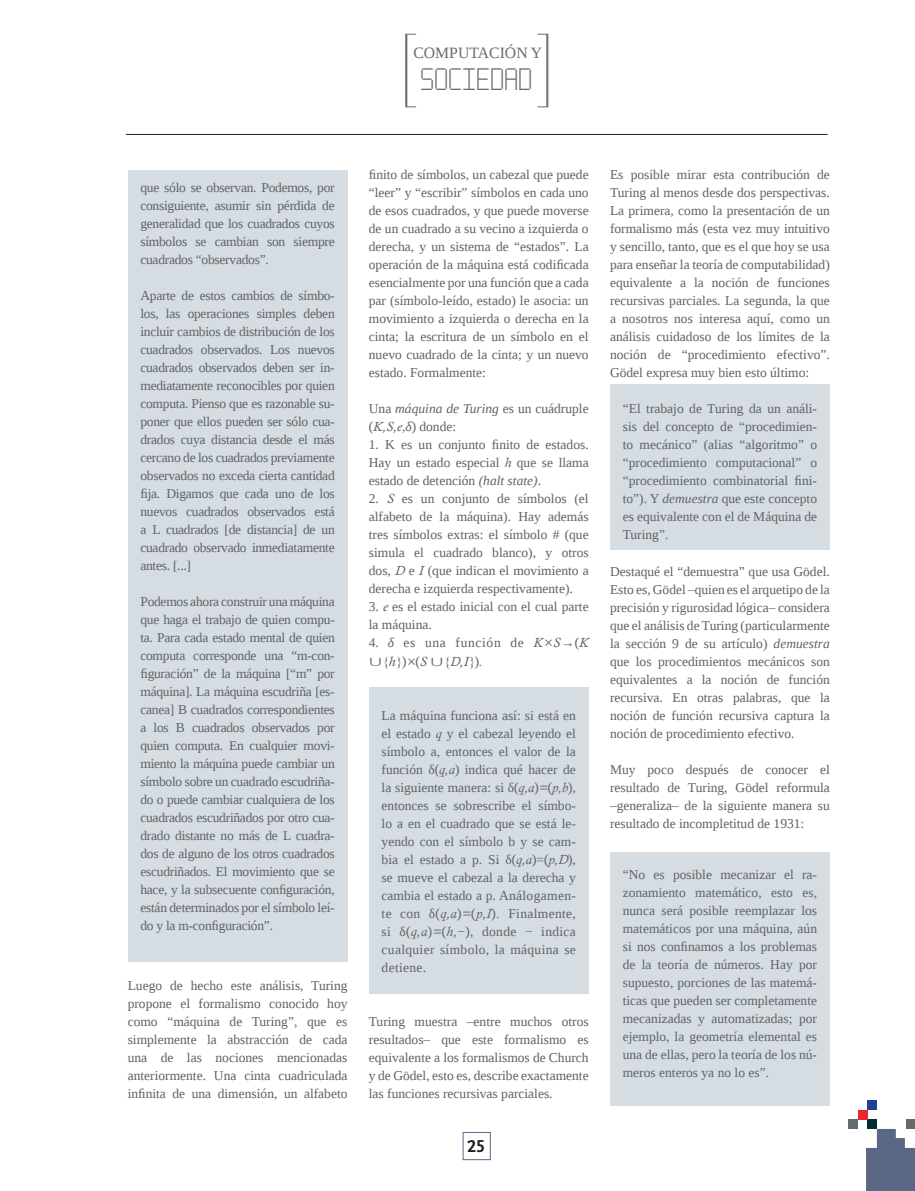
<style>
.page{position:relative;width:915px;height:1191px;background:#fff}
.page>*{position:absolute;margin:0;border:0;box-sizing:border-box;transform-origin:0 0}
.t1{font:25.5px "Post Pixel 7";color:#6c6d70}
.t2{font:18px "Scala Sans Bold LF";color:#231f20}
.t3{font:15.75px "Liberation Serif";color:#6c6d70}
.t4{font:13.5px/18px "Liberation Serif";color:#636366;text-align:justify}
.t5{font:13.5px "Liberation Serif";letter-spacing:.05em;color:#636366}
.t6{font:italic 13.5px "Calisto";color:#636366}
.s1{font-style:italic}
.s2{font-family:"Calisto"}
.s3{font-family:"Calisto";font-style:italic}
.s4{font-family:"gob CL";font-weight:300;font-style:normal;font-size:12.15px}
.s5{font-style:normal}
</style>
<div class="page">
<div style="left:462px;top:1132px;width:28px;height:28px;border:1px solid #5a6886"></div>
<div style="left:537px;top:34px;width:11px;height:73px;border:1px solid #6c6d70"></div>
<hr style="left:405px;top:34px;width:2px;height:73px;background:#6c6d70">
<hr style="left:546px;top:34px;width:1px;height:73px;background:#6c6d70">
<svg style="left:866px;top:1129px;width:48px;height:62px"></svg>
<div style="left:905px;top:1119px;width:9px;height:9px;background:#616b70"></div>
<div style="left:867px;top:1119px;width:9px;height:9px;background:#002b32"></div>
<div style="left:857px;top:1110px;width:10px;height:9px;background:#ed262e"></div>
<div style="left:867px;top:1100px;width:9px;height:10px;background:#253f8e"></div>
<div style="left:848px;top:1119px;width:9px;height:9px;background:#616b70"></div>
<hr style="left:126px;top:134px;width:701px;height:1px;background:#231f20">
<div style="left:609px;top:384px;width:220px;height:166px;background:#d5dde2"></div>
<div style="left:369px;top:687px;width:219px;height:306px;background:#d5dde2"></div>
<div style="left:128px;top:170px;width:219px;height:791px;background:#d5dde2"></div>
<div style="left:609px;top:853px;width:220px;height:253px;background:#d5dde2"></div>
<p class="t3" style="left:413px;top:42px;width:130px">COMPUTACIÓN Y</p>
<h1 class="t1" style="left:421px;top:62px;width:114px">SOCIEDAD</h1>
<p class="t4" style="left:140px;top:179px;width:196px">que sólo se observan. Podemos, por consiguiente, asumir sin pérdida de generalidad que los cuadrados cuyos símbolos se cambian son siempre cuadrados “observados”.</p>
<p class="t4" style="left:140px;top:287px;width:196px">Aparte de estos cambios de símbo&shy;los, las operaciones simples deben incluir cambios de distribución de los cuadrados observados. Los nuevos cuadrados observados deben ser in&shy;mediatamente reconocibles por quien computa. Pienso que es razonable su&shy;poner que ellos pueden ser sólo cua&shy;drados cuya distancia desde el más cercano de los cuadrados previamente observados no exceda cierta cantidad fija. Digamos que cada uno de los nuevos cuadrados observados está a L cuadrados [de distancia] de un cuadrado observado inmediatamente antes. [...]</p>
<p class="t4" style="left:140px;top:593px;width:196px">Podemos ahora construir una máquina que haga el trabajo de quien compu&shy;ta. Para cada estado mental de quien computa corresponde una “m-con&shy;figuración” de la máquina [“m” por máquina]. La máquina escudriña [es&shy;canea] B cuadrados correspondientes a los B cuadrados observados por quien computa. En cualquier movi&shy;miento la máquina puede cambiar un símbolo sobre un cuadrado escudriña&shy;do o puede cambiar cualquiera de los cuadrados escudriñados por otro cua&shy;drado distante no más de L cuadra&shy;dos de alguno de los otros cuadrados escudriñados. El movimiento que se hace, y la subsecuente configuración, están determinados por el símbolo leí&shy;do y la m-configuración”.</p>
<p class="t4" style="left:128px;top:976px;width:221px">Luego de hecho este análisis, Turing propone el formalismo conocido hoy como “máquina de Turing”, que es simplemente la abstracción de cada una de las nociones mencionadas anteriormente. Una cinta cuadriculada infinita de una dimensión, un alfabeto</p>
<p class="t4" style="left:369px;top:166px;width:221px">finito de símbolos, un cabezal que puede “leer” y “escribir” símbolos en cada uno de esos cuadrados, y que puede moverse de un cuadrado a su vecino a izquierda o derecha, y un sistema de “estados”. La operación de la máquina está codificada esencialmente por una función que a cada par (símbolo-leído, estado) le asocia: un movimiento a izquierda o derecha en la cinta; la escritura de un símbolo en el nuevo cuadrado de la cinta; y un nuevo estado. Formalmente:</p>
<p class="t4" style="left:369px;top:400px;width:221px">Una <span class="s1">máquina de Turing</span> es un cuádruple <span class="s2">(</span><span class="s3">K,S,e</span><span class="s1">,δ</span><span class="s2">)</span> donde:</p>
<p class="t4" style="left:368px;top:436px;width:221px">1. K es un conjunto finito de estados.<br>Hay un estado especial <span class="s3">h</span> que se llama estado de detención <span class="s1">(halt state)</span>.</p>
<p class="t4" style="left:368px;top:490px;width:221px">2. <span class="s3">S</span> es un conjunto de símbolos (el alfabeto de la máquina). Hay además tres símbolos extras: el símbolo # (que simula el cuadrado blanco), y otros dos, <span class="s3">D</span> e <span class="s3">I</span> (que indican el movimiento a derecha e izquierda respectivamente).</p>
<p class="t4" style="left:368px;top:598px;width:221px">3. <span class="s3">e</span> es el estado inicial con el cual parte la máquina.</p>
<p class="t5" style="left:368px;top:634px;width:221px">4. <span class="s1">δ</span> es una función de <span class="s3">K×S</span><span class="s1">→</span><span class="s2">(</span><span class="s3">K</span></p>
<p class="t6" style="left:369px;top:653px;width:115px"><span class="s4">U</span>{h}<span class="s5">)</span>×<span class="s5">(</span>S <span class="s4">U</span>{D,I}<span class="s5">)</span>.</p>
<p class="t4" style="left:381px;top:706px;width:196px">La máquina funciona así: si está en el estado <span class="s3">q</span> y el cabezal leyendo el símbolo a, entonces el valor de la función δ<span class="s2">(</span><span class="s3">q,a</span><span class="s2">)</span> indica qué hacer de la siguiente manera: si δ<span class="s2">(</span><span class="s3">q,a</span><span class="s2">)</span><span class="s3">=</span><span class="s2">(</span><span class="s3">p,b</span><span class="s2">)</span>, entonces se sobrescribe el símbo&shy;lo a en el cuadrado que se está le&shy;yendo con el símbolo b y se cam&shy;bia el estado a p. Si δ<span class="s2">(</span><span class="s3">q,a</span><span class="s2">)</span>=<span class="s2">(</span><span class="s3">p,D</span><span class="s2">)</span>, se mueve el cabezal a la derecha y cambia el estado a p. Análogamen&shy;te con δ<span class="s2">(</span><span class="s3">q,a</span><span class="s2">)</span><span class="s3">=</span><span class="s2">(</span><span class="s3">p,I</span><span class="s2">)</span><span class="s3">.</span> Finalmente, si δ<span class="s2">(</span><span class="s3">q,a</span><span class="s2">)</span><span class="s3">=</span><span class="s2">(</span><span class="s3">h,</span>−<span class="s2">)</span>, donde − indica cualquier símbolo, la máquina se detiene.</p>
<p class="t4" style="left:369px;top:1012px;width:221px">Turing muestra –entre muchos otros resultados– que este formalismo es equivalente a los formalismos de Church y de Gödel, esto es, describe exactamente las funciones recursivas parciales.</p>
<h2 class="t2" style="left:467px;top:1136px;width:19px">25</h2>
<p class="t4" style="left:609px;top:166px;width:221px">Es posible mirar esta contribución de Turing al menos desde dos perspectivas.<br>La primera, como la presentación de un formalismo más (esta vez muy intuitivo y sencillo, tanto, que es el que hoy se usa para enseñar la teoría de computabilidad) equivalente a la noción de funciones recursivas parciales. La segunda, la que a nosotros nos interesa aquí, como un análisis cuidadoso de los límites de la noción de “procedimiento efectivo”.<br>Gödel expresa muy bien esto último:</p>
<p class="t4" style="left:622px;top:400px;width:196px">“El trabajo de Turing da un análi&shy;sis del concepto de “procedimien&shy;to mecánico” (alias “algoritmo” o “procedimiento computacional” o “procedimiento combinatorial fini&shy;to”). Y <span class="s1">demuestra</span> que este concepto es equivalente con el de Máquina de Turing”.</p>
<p class="t4" style="left:609px;top:562px;width:221px">Destaqué el “demuestra” que usa Gödel.<br>Esto es, Gödel –quien es el arquetipo de la precisión y rigurosidad lógica– considera que el análisis de Turing (particularmente la sección 9 de su artículo) <span class="s1">demuestra </span>que los procedimientos mecánicos son equivalentes a la noción de función recursiva. En otras palabras, que la noción de función recursiva captura la noción de procedimiento efectivo.</p>
<p class="t4" style="left:609px;top:760px;width:221px">Muy poco después de conocer el resultado de Turing, Gödel reformula –generaliza– de la siguiente manera su resultado de incompletitud de 1931:</p>
<p class="t4" style="left:622px;top:865px;width:196px">“No es posible mecanizar el ra&shy;zonamiento matemático, esto es, nunca será posible reemplazar los matemáticos por una máquina, aún si nos confinamos a los problemas de la teoría de números. Hay por supuesto, porciones de las matemá&shy;ticas que pueden ser completamente mecanizadas y automatizadas; por ejemplo, la geometría elemental es una de ellas, pero la teoría de los nú&shy;meros enteros ya no lo es”.</p>
</div>
